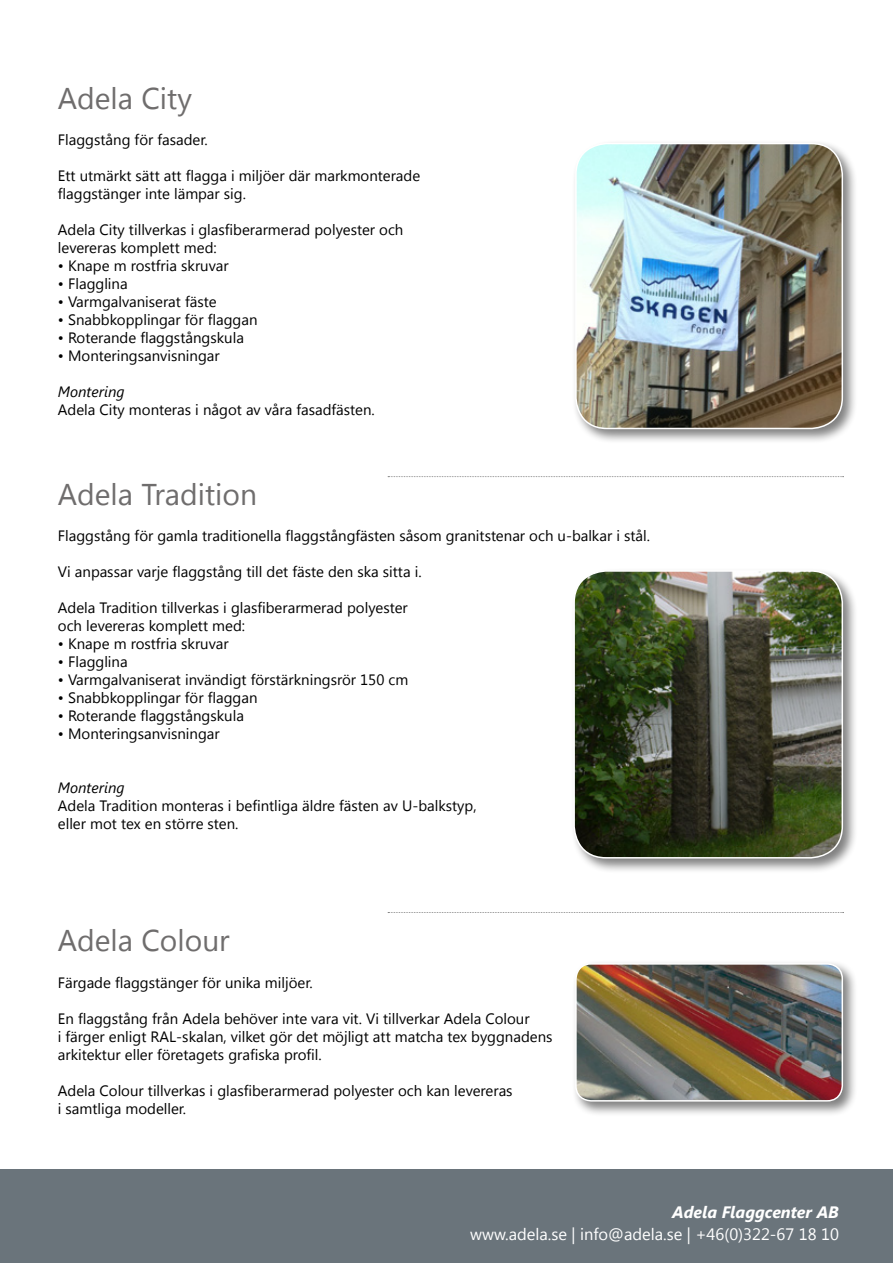
<style>
.page{position:relative;width:893px;height:1263px;background:#fff}
.page>*{position:absolute;margin:0;border:0;box-sizing:border-box;transform-origin:0 0}
.t1{font:30px "Segoe UI";color:#6f6d6d}
.t2{font:16.5px "Segoe UI";color:#fff}
.t3{font:italic 700 16.5px "Segoe UI";color:#fff}
.t4{font:15px/18px "Segoe UI";color:#000}
.t5{font:italic 15px "Segoe UI";color:#000}
</style>
<div class="page">
<svg style="left:388px;top:476px;width:456px;height:1px"></svg>
<svg style="left:388px;top:912px;width:456px;height:1px"></svg>
<div style="left:572px;top:140px;width:286px;height:304px;background:#000;opacity:.5"></div>
<img style="left:576px;top:144px;width:266px;height:284px">
<div style="left:575px;top:143px;width:268px;height:286px;border:2px solid #fff;border-radius:31px"></div>
<div style="left:570px;top:567px;width:288px;height:306px;background:#000;opacity:.5"></div>
<img style="left:574px;top:571px;width:268px;height:287px">
<div style="left:573px;top:570px;width:270px;height:288px;border:2px solid #fff;border-radius:32px"></div>
<div style="left:572px;top:960px;width:286px;height:157px;background:#000;opacity:.5"></div>
<img style="left:576px;top:964px;width:266px;height:137px">
<div style="left:575px;top:963px;width:268px;height:138px;border:2px solid #fff;border-radius:15px"></div>
<div style="left:0;top:1169px;width:893px;height:94px;background:#6a747b"></div>
<h1 class="t1" style="left:58px;top:78px;width:135px">Adela City</h1>
<p class="t4" style="left:58px;top:130px;width:151px">Flaggstång för fasader.</p>
<p class="t4" style="left:58px;top:166px;width:364px">Ett utmärkt sätt att flagga i miljöer där markmonterade flaggstänger inte lämpar sig.</p>
<p class="t4" style="left:58px;top:220px;width:347px">Adela City tillverkas i glasfiberarmerad polyester och levereras komplett med:</p>
<p class="t4" style="left:58px;top:256px;width:172px">• Knape m rostfria skruvar</p>
<p class="t4" style="left:58px;top:274px;width:71px">• Flagglina</p>
<p class="t4" style="left:58px;top:292px;width:160px">• Varmgalvaniserat fäste</p>
<p class="t4" style="left:58px;top:310px;width:201px">• Snabbkopplingar för flaggan</p>
<p class="t4" style="left:58px;top:328px;width:188px">• Roterande flaggstångskula</p>
<p class="t4" style="left:58px;top:346px;width:163px">• Monteringsanvisningar</p>
<p class="t5" style="left:58px;top:382px;width:68px">Montering</p>
<p class="t4" style="left:58px;top:400px;width:318px">Adela City monteras i något av våra fasadfästen.</p>
<h1 class="t1" style="left:58px;top:473px;width:201px">Adela Tradition</h1>
<p class="t4" style="left:58px;top:526px;width:594px">Flaggstång för gamla traditionella flaggstångfästen såsom granitstenar och u-balkar i stål.</p>
<p class="t4" style="left:58px;top:562px;width:365px">Vi anpassar varje flaggstång till det fäste den ska sitta i.</p>
<p class="t4" style="left:58px;top:598px;width:351px">Adela Tradition tillverkas i glasfiberarmerad polyester och levereras komplett med:</p>
<p class="t4" style="left:58px;top:634px;width:172px">• Knape m rostfria skruvar</p>
<p class="t4" style="left:58px;top:652px;width:71px">• Flagglina</p>
<p class="t4" style="left:58px;top:670px;width:352px">• Varmgalvaniserat invändigt förstärkningsrör 150 cm</p>
<p class="t4" style="left:58px;top:688px;width:201px">• Snabbkopplingar för flaggan</p>
<p class="t4" style="left:58px;top:706px;width:188px">• Roterande flaggstångskula</p>
<p class="t4" style="left:58px;top:724px;width:163px">• Monteringsanvisningar</p>
<p class="t5" style="left:58px;top:777px;width:68px">Montering</p>
<p class="t4" style="left:58px;top:796px;width:420px">Adela Tradition monteras i befintliga äldre fästen av U-balkstyp, eller mot tex en större sten.</p>
<h1 class="t1" style="left:58px;top:920px;width:173px">Adela Colour</h1>
<p class="t4" style="left:58px;top:973px;width:256px">Färgade flaggstänger för unika miljöer.</p>
<p class="t4" style="left:58px;top:1009px;width:496px">En flaggstång från Adela behöver inte vara vit. Vi tillverkar Adela Colour<br>i färger enligt RAL-skalan, vilket gör det möjligt att matcha tex byggnadens arkitektur eller företagets grafiska profil.</p>
<p class="t4" style="left:58px;top:1081px;width:456px">Adela Colour tillverkas i glasfiberarmerad polyester och kan levereras i samtliga modeller.</p>
<p class="t3" style="left:672px;top:1200px;width:168px">Adela Flaggcenter AB</p>
<p class="t2" style="left:470px;top:1223px;width:370px">www.adela.se | info@adela.se | +46(0)322-67 18 10</p>
</div>
